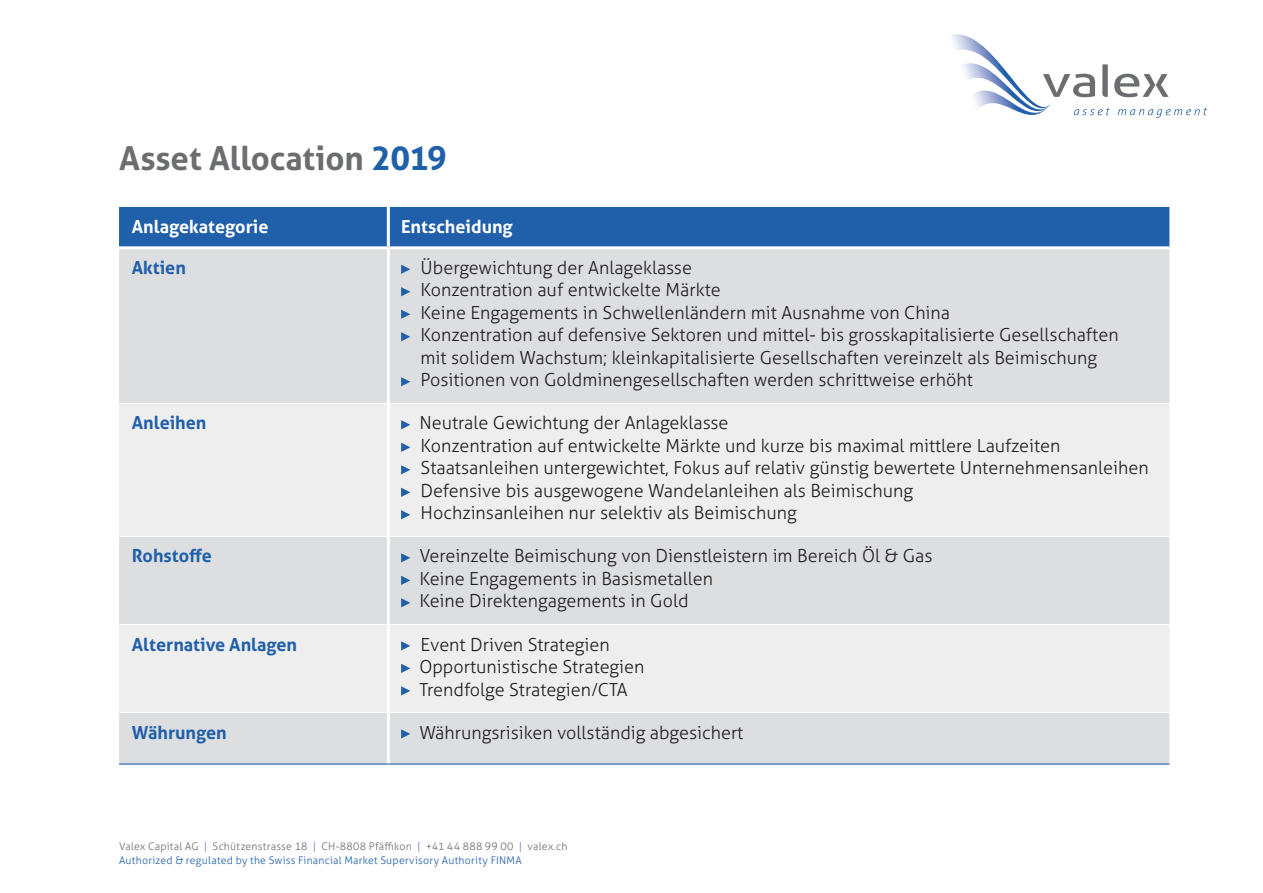
<style>
.page{position:relative;width:1263px;height:893px;background:#fff}
.page>*{position:absolute;margin:0;border:0;box-sizing:border-box;transform-origin:0 0}
.t1{font:700 33px "Aller";letter-spacing:-.005em;color:#6c6d70}
.t2{font:300 18px/22.5px "Aller";color:#231f20}
.t3{font:700 18px "Aller";color:#205fa9}
.t4{font:700 18px "Aller";color:#fff}
.t5{font:300 10.5px/14.2px "Aller";letter-spacing:.025em;color:#205fa9}
.s1{color:#205fa9}
.s2{color:#6c6d70}
.s3{color:#637fbd}
</style>
<div class="page">
<svg style="left:951px;top:34px;width:256px;height:84px"></svg>
<div style="left:119px;top:207px;width:1050px;height:39px;background:#205fa9"></div>
<div style="left:119px;top:249px;width:1050px;height:514px;background:#dddee0"></div>
<svg style="left:119px;top:404px;width:1050px;height:308px;background:#e9e9ea"></svg>
<hr style="left:119px;top:403px;width:268px;height:1px;background:#fff">
<hr style="left:390px;top:403px;width:779px;height:1px;background:#fff">
<hr style="left:119px;top:536px;width:268px;height:1px;background:#fff">
<hr style="left:390px;top:536px;width:779px;height:1px;background:#fff">
<hr style="left:119px;top:624px;width:268px;height:1px;background:#fff">
<hr style="left:390px;top:624px;width:779px;height:1px;background:#fff">
<hr style="left:119px;top:712px;width:268px;height:1px;background:#fff">
<hr style="left:390px;top:712px;width:779px;height:1px;background:#fff">
<hr style="left:387px;top:207px;width:3px;height:39px;background:#fff">
<hr style="left:387px;top:249px;width:3px;height:154px;background:#fff">
<hr style="left:387px;top:403px;width:3px;height:133px;background:#fff">
<hr style="left:387px;top:536px;width:3px;height:88px;background:#fff">
<hr style="left:387px;top:624px;width:3px;height:88px;background:#fff">
<hr style="left:387px;top:712px;width:3px;height:51px;background:#fff">
<hr style="left:119px;top:763px;width:269px;height:2px;background:#205fa9">
<hr style="left:388px;top:763px;width:781px;height:2px;background:#205fa9">
<svg style="left:401px;top:265px;width:9px;height:9px"></svg>
<svg style="left:401px;top:287px;width:9px;height:9px"></svg>
<svg style="left:401px;top:310px;width:9px;height:9px"></svg>
<svg style="left:401px;top:332px;width:9px;height:9px"></svg>
<svg style="left:401px;top:377px;width:9px;height:9px"></svg>
<svg style="left:401px;top:420px;width:9px;height:9px"></svg>
<svg style="left:401px;top:443px;width:9px;height:9px"></svg>
<svg style="left:401px;top:465px;width:9px;height:9px"></svg>
<svg style="left:401px;top:488px;width:9px;height:9px"></svg>
<svg style="left:401px;top:510px;width:9px;height:9px"></svg>
<svg style="left:401px;top:553px;width:9px;height:9px"></svg>
<svg style="left:401px;top:576px;width:9px;height:9px"></svg>
<svg style="left:401px;top:598px;width:9px;height:9px"></svg>
<svg style="left:401px;top:641px;width:9px;height:9px"></svg>
<svg style="left:401px;top:664px;width:9px;height:9px"></svg>
<svg style="left:401px;top:686px;width:9px;height:9px"></svg>
<svg style="left:401px;top:729px;width:9px;height:9px"></svg>
<h1 class="t1" style="left:119px;top:138px;width:329px">Asset Allocation <span class="s1">2019</span></h1>
<p class="t4" style="left:132px;top:215px;width:138px">Anlagekategorie</p>
<p class="t4" style="left:401px;top:215px;width:113px">Entscheidung</p>
<p class="t3" style="left:132px;top:256px;width:56px">Aktien</p>
<p class="t2" style="left:421px;top:256px;width:699px">Übergewichtung der Anlageklasse<br>Konzentration auf entwickelte Märkte<br>Keine Engagements in Schwellenländern mit Ausnahme von China<br>Konzentration auf defensive Sektoren und mittel- bis grosskapitalisierte Gesellschaften mit solidem Wachstum; kleinkapitalisierte Gesellschaften vereinzelt als Beimischung Positionen von Goldminengesellschaften werden schrittweise erhöht</p>
<p class="t3" style="left:132px;top:412px;width:76px">Anleihen</p>
<p class="t2" style="left:419px;top:412px;width:731px">Neutrale Gewichtung der Anlageklasse<br>Konzentration auf entwickelte Märkte und kurze bis maximal mittlere Laufzeiten Staatsanleihen untergewichtet, Fokus auf relativ günstig bewertete Unternehmensanleihen Defensive bis ausgewogene Wandelanleihen als Beimischung<br>Hochzinsanleihen nur selektiv als Beimischung</p>
<p class="t3" style="left:132px;top:545px;width:82px">Rohstoffe</p>
<p class="t2" style="left:419px;top:545px;width:515px">Vereinzelte Beimischung von Dienstleistern im Bereich Öl &amp; Gas<br>Keine Engagements in Basismetallen<br>Keine Direktengagements in Gold</p>
<p class="t3" style="left:132px;top:633px;width:167px">Alternative Anlagen</p>
<p class="t2" style="left:419px;top:633px;width:227px">Event Driven Strategien<br>Opportunistische Strategien<br>Trendfolge Strategien/CTA</p>
<p class="t3" style="left:132px;top:721px;width:96px">Währungen</p>
<p class="t2" style="left:419px;top:721px;width:325px">Währungsrisiken vollständig abgesichert</p>
<p class="t5" style="left:119px;top:839px;width:450px"><span class="s2">Valex Capital AG</span> <span class="s3">|</span> <span class="s2">Schützenstrasse 18</span> <span class="s3">|</span> <span class="s2">CH-8808 Pfäffikon</span> <span class="s3">|</span> <span class="s2">+41 44 888 99 00</span> <span class="s3">|</span> <span class="s2">valex.ch<br></span>Authorized &amp; regulated by the Swiss Financial Market Supervisory Authority FINMA</p>
</div>
